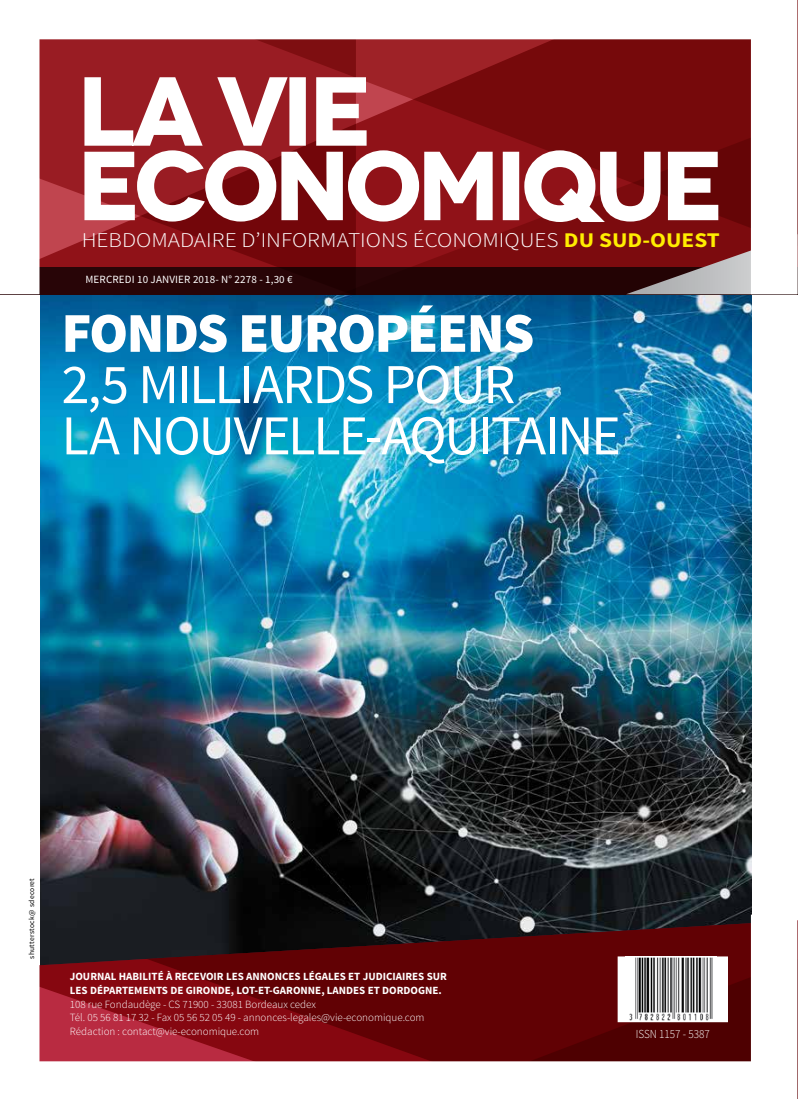
<style>
.page{position:relative;width:798px;height:1099px;background:#fff}
.page>*{position:absolute;margin:0;border:0;box-sizing:border-box;transform-origin:0 0}
.t1{font:56.25px/51.2px "Source Sans Pro";letter-spacing:-.04em;color:#fff}
.t2{font:900 56.25px "Source Sans Pro";letter-spacing:-.03em;color:#fff}
.t3{font:300 21px "Source Sans Pro";color:#fff;scale:1.11 1}
.t4{font:300 12.25px "Source Sans Pro";color:#fff;scale:.91 1}
.t5{font:300 11px/13.2px "Source Sans Pro";color:#fff}
.t6{font:700 11px/13.2px "Source Sans Pro";color:#fff}
.t7{font:11px "Source Sans Pro";letter-spacing:.01em;color:#fff}
.t8{font:7.5px "Source Sans Pro";letter-spacing:.04em;color:#000}
.s1{font-weight:700;color:#ffed00}
</style>
<div class="page">
<img style="left:40px;top:294px;width:710px;height:620px">
<svg style="left:39px;top:39px;width:712px;height:255px;background:#7a1418"></svg>
<svg style="left:84px;top:77px;width:282px;height:69px"></svg>
<svg style="left:84px;top:150px;width:634px;height:71px"></svg>
<svg style="left:524px;top:150px;width:80px;height:72px"></svg>
<svg style="left:39px;top:914px;width:713px;height:148px;background:#5e0d12"></svg>
<div style="left:618px;top:956px;width:109px;height:65px;background:#fff"></div>
<img style="left:629px;top:958px;width:84px;height:61px">
<div style="left:617px;top:956px;width:110px;height:65px;border:1px solid #fff"></div>
<h2 class="t3" style="left:82px;top:227px;width:576px">HEBDOMADAIRE D’INFORMATIONS ÉCONOMIQUES <span class="s1">DU SUD-OUEST</span></h2>
<p class="t7" style="left:85px;top:272px;width:209px">MERCREDI 10 JANVIER 2018- N° 2278 - 1,30 €</p>
<h1 class="t2" style="left:61px;top:296px;width:474px">FONDS EUROPÉENS</h1>
<h1 class="t1" style="left:61px;top:360px;width:560px">2,5 MILLIARDS POUR<br>LA NOUVELLE-AQUITAINE</h1>
<p class="t8" style="left:27px;top:958px;width:82px;rotate:-90deg">shutterstock@ sdecoret</p>
<p class="t6" style="left:70px;top:970px;width:378px">JOURNAL HABILITÉ À RECEVOIR LES ANNONCES LÉGALES ET JUDICIAIRES SUR<br>LES DÉPARTEMENTS DE GIRONDE, LOT-ET-GARONNE, LANDES ET DORDOGNE.</p>
<p class="t5" style="left:70px;top:998px;width:356px">108 rue Fondaudège - CS 71900 - 33081 Bordeaux cedex<br>Tél. 05 56 81 17 32 - Fax 05 56 52 05 49 - annonces-legales@vie-economique.com<br>Rédaction : contact@vie-economique.com</p>
<p class="t4" style="left:635px;top:1026px;width:83px">ISSN 1157 - 5387</p>
</div>
